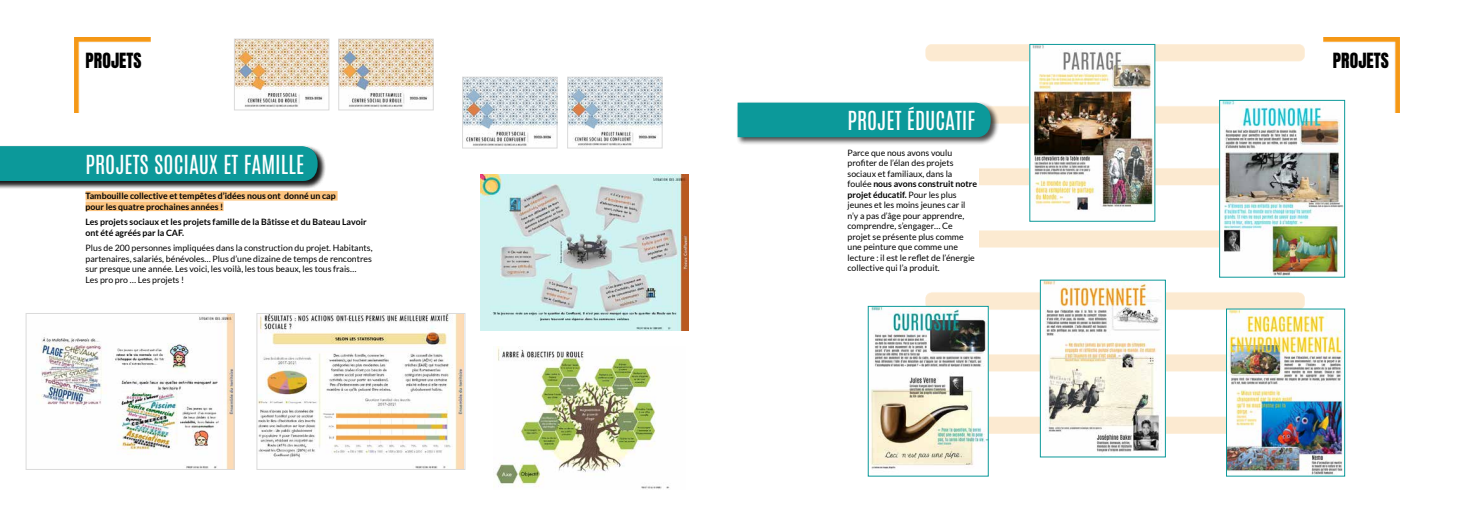
<style>
.page{position:relative;width:1474px;height:521px;background:#fff}
.page>*{position:absolute;margin:0;border:0;box-sizing:border-box;transform-origin:0 0}
.t1{font:21.88px "Antonio";color:#fff}
.t2{font:17.5px "Anton";letter-spacing:.005em;color:#000}
.t3{font:8.75px/10.5px "Lato";color:#000}
.t4{font:700 8.75px/10.5px "Lato";color:#000}
.s1{font-weight:700}
</style>
<div class="page">
<img style="left:74px;top:37px;width:76px;height:76px">
<img style="left:925px;top:44px;width:379px;height:389px">
<img style="left:1323px;top:37px;width:76px;height:76px">
<div style="left:0;top:145px;width:326px;height:44px;background:#000;opacity:.7"></div>
<svg style="left:0;top:146px;width:317px;height:37px"></svg>
<div style="left:736px;top:101px;width:262px;height:44px;background:#000;opacity:.7"></div>
<div style="left:737px;top:103px;width:253px;height:36px;background:#0c999a"></div>
<div style="left:847px;top:149px;width:131px;height:131px;background:#fff"></div>
<img style="left:870px;top:308px;width:116px;height:161px">
<img style="left:1042px;top:282px;width:121px;height:171px">
<img style="left:1221px;top:102px;width:121px;height:173px">
<div style="left:1219px;top:100px;width:125px;height:177px;border:1px solid #0c999a"></div>
<img style="left:1228px;top:311px;width:114px;height:163px">
<img style="left:1031px;top:46px;width:122px;height:173px">
<img style="left:236px;top:41px;width:91px;height:66px">
<div style="left:234px;top:39px;width:95px;height:71px;border:1px solid #dadada"></div>
<img style="left:340px;top:41px;width:91px;height:66px">
<div style="left:338px;top:39px;width:95px;height:71px;border:1px solid #dadada"></div>
<img style="left:464px;top:79px;width:91px;height:67px">
<div style="left:462px;top:77px;width:95px;height:71px;border:1px solid #dadada"></div>
<img style="left:569px;top:79px;width:91px;height:67px">
<div style="left:567px;top:77px;width:95px;height:71px;border:1px solid #dadada"></div>
<img style="left:259px;top:315px;width:204px;height:153px">
<div style="left:257px;top:313px;width:208px;height:157px;border:1px solid #dadada"></div>
<img style="left:36px;top:315px;width:196px;height:153px">
<div style="left:26px;top:313px;width:208px;height:157px;border:1px solid #dadada"></div>
<img style="left:496px;top:346px;width:174px;height:143px">
<img style="left:481px;top:174px;width:208px;height:156px">
<div style="left:86px;top:191px;width:251px;height:10px;background:#fbc37f"></div>
<div style="left:86px;top:201px;width:137px;height:10px;background:#fbc37f"></div>
<h2 class="t2" style="left:86px;top:52px;width:57px">PROJETS</h2>
<h2 class="t2" style="left:1332px;top:51px;width:57px">PROJETS</h2>
<h1 class="t1" style="left:847px;top:105px;width:129px">PROJET ÉDUCATIF</h1>
<p class="t3" style="left:847px;top:147px;width:131px">Parce que nous avons voulu profiter de l’élan des projets sociaux et familiaux, dans la foulée <span class="s1">nous avons construit notre projet éducatif.</span> Pour les plus jeunes et les moins jeunes car il n’y a pas d’âge pour apprendre, comprendre, s’engager… Ce projet se présente plus comme une peinture que comme une lecture : il est le reflet de l’énergie collective qui l’a produit.</p>
<h1 class="t1" style="left:86px;top:148px;width:220px">PROJETS SOCIAUX ET FAMILLE</h1>
<p class="t4" style="left:86px;top:191px;width:252px">Tambouille collective et tempêtes d’idées nous ont donné un cap pour les quatre prochaines années !</p>
<p class="t4" style="left:86px;top:217px;width:282px">Les projets sociaux et les projets famille de la Bâtisse et du Bateau Lavoir ont été agréés par la CAF.</p>
<p class="t3" style="left:86px;top:243px;width:288px">Plus de 200 personnes impliquées dans la construction du projet. Habitants, partenaires, salariés, bénévoles… Plus d’une dizaine de temps de rencontres sur presque une année. Les voici, les voilà, les tous beaux, les tous frais…<br>Les pro pro … Les projets !</p>
</div>
